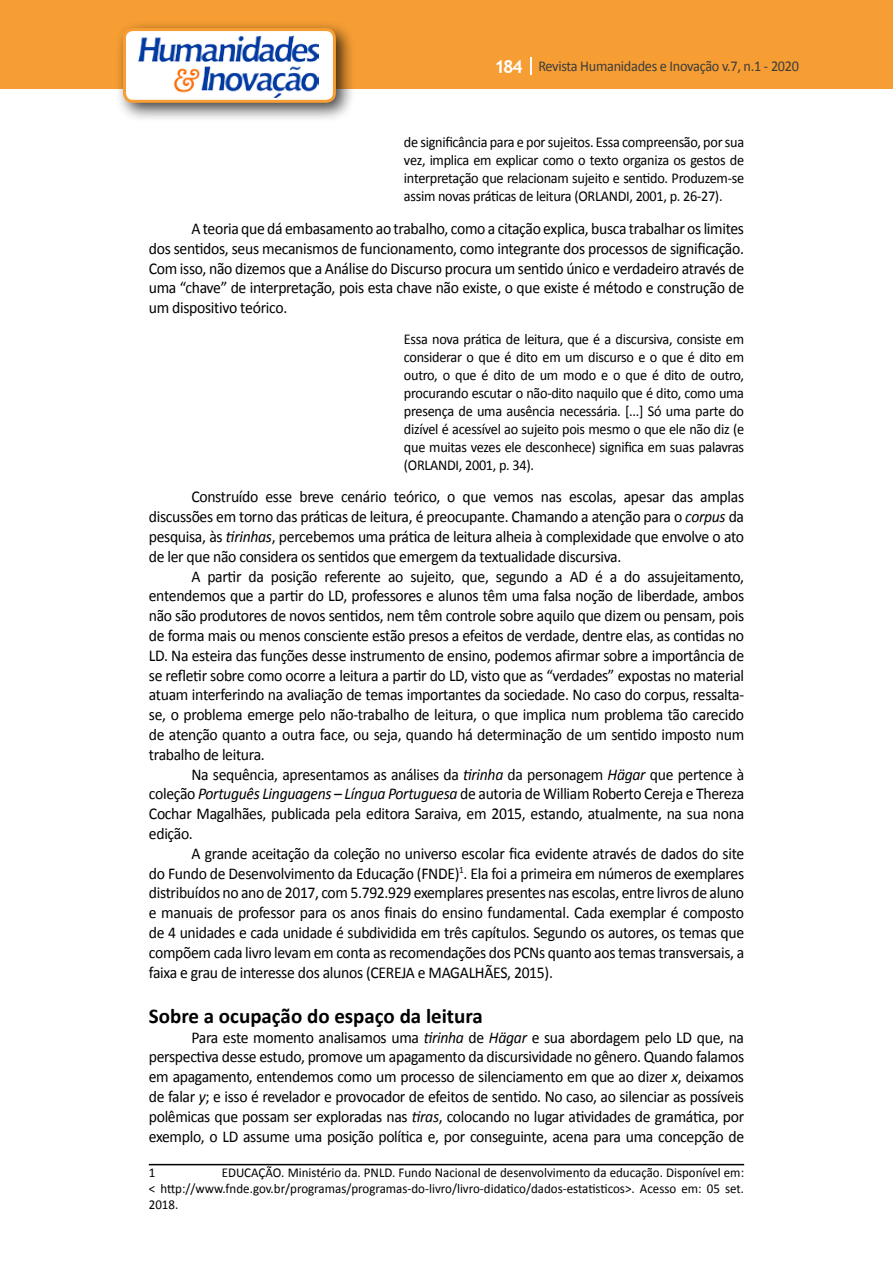
<style>
.page{position:relative;width:893px;height:1263px;background:#fff}
.page>*{position:absolute;margin:0;border:0;box-sizing:border-box;transform-origin:0 0}
.t1{font:700 21px "Calibri";color:#000}
.t2{font:16.5px/19.8px "Calibri";letter-spacing:-.02em;color:#000;text-align:justify;scale:.95 1}
.t3{font:15px/18px "Calibri";letter-spacing:-.02em;color:#000;text-align:justify;scale:.95 1}
.t4{font:15px "Calibri";letter-spacing:-.02em;color:#3c3c3b;scale:.95 1}
.t5{font:13.5px/16.2px "Calibri";color:#000;text-align:justify;scale:.96 1}
.s1{font-family:"Trebuchet MS";font-weight:700;font-size:18px;color:#fff}
.s2{font-style:italic}
</style>
<div class="page">
<div style="left:0;top:0;width:893px;height:88px;background:#f69e34"></div>
<svg style="left:530px;top:57px;width:2px;height:18px"></svg>
<div style="left:115px;top:20px;width:241px;height:103px;background:#000;opacity:.75"></div>
<div style="left:125px;top:30px;width:209px;height:71px;background:#fff;border-radius:9px"></div>
<img style="left:138px;top:35px;width:181px;height:62px">
<div style="left:123px;top:28px;width:213px;height:75px;border:3px solid #f69e34;border-radius:9px"></div>
<hr style="left:149px;top:1164px;width:595px;height:1px;background:#000">
<p class="t4" style="left:495px;top:57px;width:322px"><span class="s1">184</span> Revista Humanidades e Inovação v.7, n.1 - 2020</p>
<p class="t3" style="left:404px;top:133px;width:360px">de significância para e por sujeitos. Essa compreensão, por sua vez, implica em explicar como o texto organiza os gestos de interpretação que relacionam sujeito e sentido. Produzem-se assim novas práticas de leitura (ORLANDI, 2001, p. 26-27).</p>
<p class="t2" style="left:149px;top:219px;width:628px;text-indent:43px">A teoria que dá embasamento ao trabalho, como a citação explica, busca trabalhar os limites dos sentidos, seus mecanismos de funcionamento, como integrante dos processos de significação.<br>Com isso, não dizemos que a Análise do Discurso procura um sentido único e verdadeiro através de uma “chave” de interpretação, pois esta chave não existe, o que existe é método e construção de um dispositivo teórico.</p>
<p class="t3" style="left:404px;top:330px;width:360px">Essa nova prática de leitura, que é a discursiva, consiste em considerar o que é dito em um discurso e o que é dito em outro, o que é dito de um modo e o que é dito de outro, procurando escutar o não-dito naquilo que é dito, como uma presença de uma ausência necessária. [...] Só uma parte do dizível é acessível ao sujeito pois mesmo o que ele não diz (e que muitas vezes ele desconhece) significa em suas palavras (ORLANDI, 2001, p. 34).</p>
<p class="t2" style="left:149px;top:487px;width:628px;text-indent:43px">Construído esse breve cenário teórico, o que vemos nas escolas, apesar das amplas discussões em torno das práticas de leitura, é preocupante. Chamando a atenção para o <span class="s2">corpus</span> da pesquisa, às <span class="s2">tirinhas</span>, percebemos uma prática de leitura alheia à complexidade que envolve o ato de ler que não considera os sentidos que emergem da textualidade discursiva.</p>
<p class="t2" style="left:149px;top:566px;width:628px;text-indent:43px">A partir da posição referente ao sujeito, que, segundo a AD é a do assujeitamento, entendemos que a partir do LD, professores e alunos têm uma falsa noção de liberdade, ambos não são produtores de novos sentidos, nem têm controle sobre aquilo que dizem ou pensam, pois de forma mais ou menos consciente estão presos a efeitos de verdade, dentre elas, as contidas no LD. Na esteira das funções desse instrumento de ensino, podemos afirmar sobre a importância de se refletir sobre como ocorre a leitura a partir do LD, visto que as “verdades” expostas no material atuam interferindo na avaliação de temas importantes da sociedade. No caso do corpus, ressalta&shy;se, o problema emerge pelo não-trabalho de leitura, o que implica num problema tão carecido de atenção quanto a outra face, ou seja, quando há determinação de um sentido imposto num trabalho de leitura.</p>
<p class="t2" style="left:149px;top:764px;width:628px;text-indent:42px">Na sequência, apresentamos as análises da <span class="s2">tirinha</span> da personagem <span class="s2">Hägar</span> que pertence à coleção <span class="s2">Português Linguagens – Língua Portuguesa</span> de autoria de William Roberto Cereja e Thereza Cochar Magalhães, publicada pela editora Saraiva, em 2015, estando, atualmente, na sua nona edição.</p>
<p class="t2" style="left:149px;top:843px;width:628px;text-indent:43px">A grande aceitação da coleção no universo escolar fica evidente através de dados do site do Fundo de Desenvolvimento da Educação (FNDE)<sup>1</sup>. Ela foi a primeira em números de exemplares distribuídos no ano de 2017, com 5.792.929 exemplares presentes nas escolas, entre livros de aluno e manuais de professor para os anos finais do ensino fundamental. Cada exemplar é composto de 4 unidades e cada unidade é subdividida em três capítulos. Segundo os autores, os temas que compõem cada livro levam em conta as recomendações dos PCNs quanto aos temas transversais, a faixa e grau de interesse dos alunos (CEREJA e MAGALHÃES, 2015).</p>
<p class="t1" style="left:149px;top:1001px;width:336px">Sobre a ocupação do espaço da leitura</p>
<p class="t2" style="left:149px;top:1027px;width:628px;text-indent:43px">Para este momento analisamos uma <span class="s2">tirinha</span> de <span class="s2">Hägar</span> e sua abordagem pelo LD que, na perspectiva desse estudo, promove um apagamento da discursividade no gênero. Quando falamos em apagamento, entendemos como um processo de silenciamento em que ao dizer <span class="s2">x</span>, deixamos de falar <span class="s2">y</span>; e isso é revelador e provocador de efeitos de sentido. No caso, ao silenciar as possíveis polêmicas que possam ser exploradas nas <span class="s2">tiras</span>, colocando no lugar atividades de gramática, por exemplo, o LD assume uma posição política e, por conseguinte, acena para uma concepção de</p>
<p class="t5" style="left:149px;top:1164px;width:8px">1</p>
<p class="t5" style="left:149px;top:1164px;width:622px;text-indent:73px">EDUCAÇÃO. Ministério da. PNLD. Fundo Nacional de desenvolvimento da educação. Disponível em: &lt; http://www.fnde.gov.br/programas/programas-do-livro/livro-didatico/dados-estatisticos&gt;. Acesso em: 05 set.<br>2018.</p>
</div>
